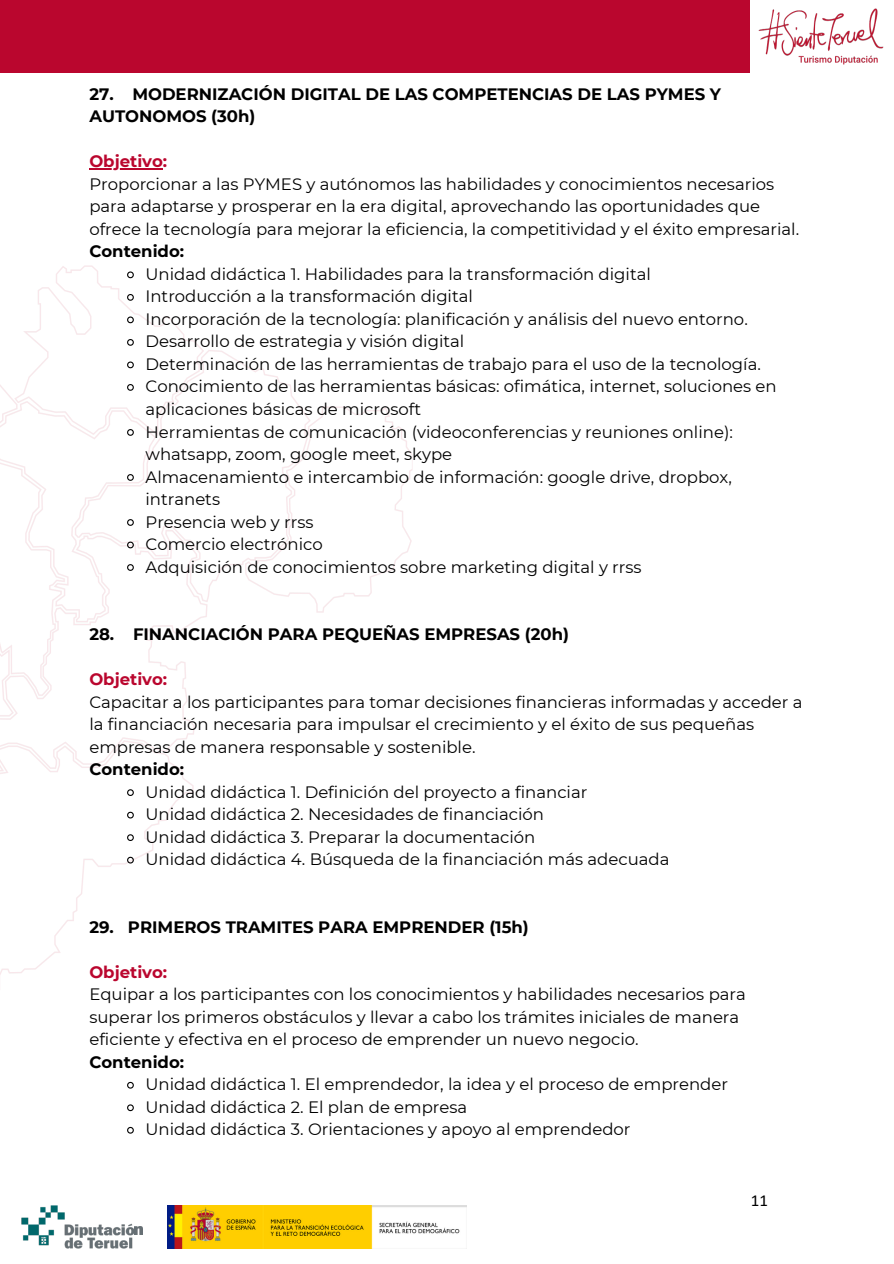
<style>
.page{position:relative;width:894px;height:1264px;background:#fff}
.page>*{position:absolute;margin:0;border:0;box-sizing:border-box;transform-origin:0 0}
.t1{font:16.8px "Calibri";color:#000}
.t2{font:16.5px/22.5px "Montserrat";color:#000}
.t3{font:700 16.5px/22.5px "Montserrat";color:#000}
.t4{font:700 16.5px "Montserrat";color:#ba062e}
</style>
<div class="page">
<img style="left:0;top:265px;width:413px;height:710px">
<hr style="left:89px;top:168px;width:74px;height:2px;background:#ba062e">
<svg style="left:126px;top:271px;width:9px;height:8px"></svg>
<svg style="left:126px;top:293px;width:9px;height:8px"></svg>
<svg style="left:126px;top:316px;width:9px;height:8px"></svg>
<svg style="left:126px;top:338px;width:9px;height:8px"></svg>
<svg style="left:126px;top:361px;width:9px;height:8px"></svg>
<svg style="left:126px;top:383px;width:9px;height:8px"></svg>
<svg style="left:126px;top:428px;width:9px;height:8px"></svg>
<svg style="left:126px;top:473px;width:9px;height:8px"></svg>
<svg style="left:126px;top:518px;width:9px;height:8px"></svg>
<svg style="left:126px;top:541px;width:9px;height:8px"></svg>
<svg style="left:126px;top:563px;width:9px;height:8px"></svg>
<svg style="left:126px;top:788px;width:9px;height:8px"></svg>
<svg style="left:126px;top:811px;width:9px;height:8px"></svg>
<svg style="left:126px;top:833px;width:9px;height:8px"></svg>
<svg style="left:126px;top:856px;width:9px;height:8px"></svg>
<svg style="left:127px;top:1081px;width:7px;height:8px"></svg>
<svg style="left:127px;top:1104px;width:7px;height:7px"></svg>
<svg style="left:127px;top:1126px;width:7px;height:8px"></svg>
<div style="left:0;top:0;width:749px;height:72px;background:#ba062e"></div>
<img style="left:758px;top:9px;width:125px;height:56px">
<img style="left:168px;top:1205px;width:298px;height:42px">
<img style="left:22px;top:1205px;width:112px;height:42px">
<svg style="left:134px;top:1226px;width:8px;height:8px"></svg>
<h1 class="t3" style="left:89px;top:83px;width:633px">27. MODERNIZACIÓN DIGITAL DE LAS COMPETENCIAS DE LAS PYMES Y<br>AUTONOMOS (30h)</h1>
<p class="t4" style="left:89px;top:151px;width:79px">Objetivo:</p>
<p class="t2" style="left:89px;top:173px;width:711px">Proporcionar a las PYMES y autónomos las habilidades y conocimientos necesarios para adaptarse y prosperar en la era digital, aprovechando las oportunidades que ofrece la tecnología para mejorar la eficiencia, la competitividad y el éxito empresarial.</p>
<p class="t3" style="left:89px;top:240px;width:96px">Contenido:</p>
<p class="t2" style="left:145px;top:263px;width:506px">Unidad didáctica 1. Habilidades para la transformación digital</p>
<p class="t2" style="left:145px;top:285px;width:329px">Introducción a la transformación digital</p>
<p class="t2" style="left:145px;top:308px;width:603px">Incorporación de la tecnología: planificación y análisis del nuevo entorno.</p>
<p class="t2" style="left:145px;top:330px;width:320px">Desarrollo de estrategia y visión digital</p>
<p class="t2" style="left:145px;top:353px;width:616px">Determinación de las herramientas de trabajo para el uso de la tecnología.</p>
<p class="t2" style="left:145px;top:375px;width:632px">Conocimiento de las herramientas básicas: ofimática, internet, soluciones en aplicaciones básicas de microsoft</p>
<p class="t2" style="left:145px;top:420px;width:588px">Herramientas de comunicación (videoconferencias y reuniones online): whatsapp, zoom, google meet, skype</p>
<p class="t2" style="left:145px;top:465px;width:587px">Almacenamiento e intercambio de información: google drive, dropbox, intranets</p>
<p class="t2" style="left:145px;top:510px;width:169px">Presencia web y rrss</p>
<p class="t2" style="left:145px;top:533px;width:179px">Comercio electrónico</p>
<p class="t2" style="left:145px;top:555px;width:497px">Adquisición de conocimientos sobre marketing digital y rrss</p>
<h1 class="t3" style="left:89px;top:623px;width:481px">28. FINANCIACIÓN PARA PEQUEÑAS EMPRESAS (20h)</h1>
<p class="t4" style="left:89px;top:669px;width:79px">Objetivo:</p>
<p class="t2" style="left:89px;top:690px;width:714px">Capacitar a los participantes para tomar decisiones financieras informadas y acceder a la financiación necesaria para impulsar el crecimiento y el éxito de sus pequeñas empresas de manera responsable y sostenible.</p>
<p class="t3" style="left:89px;top:758px;width:96px">Contenido:</p>
<p class="t2" style="left:145px;top:780px;width:443px">Unidad didáctica 1. Definición del proyecto a financiar</p>
<p class="t2" style="left:145px;top:803px;width:400px">Unidad didáctica 2. Necesidades de financiación</p>
<p class="t2" style="left:145px;top:825px;width:391px">Unidad didáctica 3. Preparar la documentación</p>
<p class="t2" style="left:145px;top:848px;width:525px">Unidad didáctica 4. Búsqueda de la financiación más adecuada</p>
<h1 class="t3" style="left:89px;top:915px;width:441px">29. PRIMEROS TRAMITES PARA EMPRENDER (15h)</h1>
<p class="t4" style="left:89px;top:961px;width:79px">Objetivo:</p>
<p class="t2" style="left:89px;top:983px;width:658px">Equipar a los participantes con los conocimientos y habilidades necesarios para superar los primeros obstáculos y llevar a cabo los trámites iniciales de manera eficiente y efectiva en el proceso de emprender un nuevo negocio.</p>
<p class="t3" style="left:89px;top:1050px;width:96px">Contenido:</p>
<p class="t2" style="left:145px;top:1073px;width:584px">Unidad didáctica 1. El emprendedor, la idea y el proceso de emprender</p>
<p class="t2" style="left:145px;top:1095px;width:323px">Unidad didáctica 2. El plan de empresa</p>
<p class="t2" style="left:145px;top:1118px;width:486px">Unidad didáctica 3. Orientaciones y apoyo al emprendedor</p>
<p class="t1" style="left:750px;top:1192px;width:19px">11</p>
</div>
